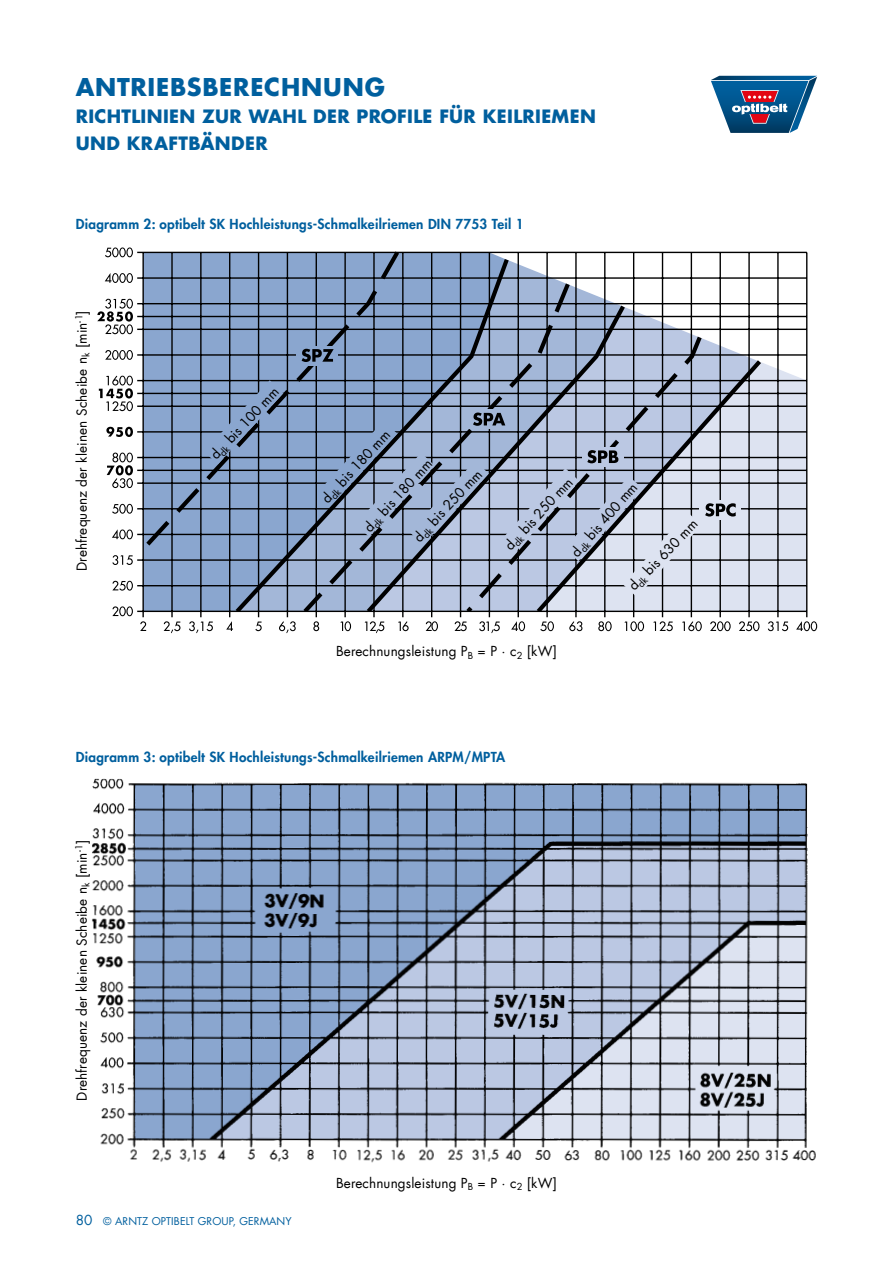
<style>
.page{position:relative;width:893px;height:1263px;background:#fff}
.page>*{position:absolute;margin:0;border:0;box-sizing:border-box;transform-origin:0 0}
.t1{font:700 24px "Futura Com";letter-spacing:.035em;color:#005f9e}
.t2{font:700 18px/27px "Futura Com";letter-spacing:.02em;color:#005f9e}
.t3{font:13.5px "Futura Com";letter-spacing:.01em;color:#000}
.t4{font:800 13.5px "Futura Com";letter-spacing:.02em;color:#005f9e}
.t5{font:10.5px "Futura Com";letter-spacing:.01em;color:#005f9e}
.s1{font-size:13.5px}
</style>
<div class="page">
<svg style="left:711px;top:76px;width:106px;height:57px"></svg>
<img style="left:92px;top:779px;width:724px;height:384px">
<svg style="left:765px;top:364px;width:41px;height:247px;background:#dbe0ee"></svg>
<svg style="left:629px;top:306px;width:130px;height:48px"></svg>
<svg style="left:512px;top:260px;width:97px;height:41px"></svg>
<svg style="left:144px;top:253px;width:363px;height:358px;background:#87a2ca"></svg>
<svg style="left:705px;top:356px;width:60px;height:257px;background:#cdd4e4"></svg>
<svg style="left:629px;top:332px;width:76px;height:285px;background:#b8c2d8"></svg>
<svg style="left:573px;top:301px;width:56px;height:316px;background:#acb8d0"></svg>
<svg style="left:512px;top:279px;width:61px;height:338px;background:#9daec9"></svg>
<svg style="left:535px;top:612px;width:9px;height:3px"></svg>
<svg style="left:231px;top:254px;width:281px;height:363px;background:#91a6c6"></svg>
<svg style="left:235px;top:612px;width:8px;height:3px"></svg>
<hr style="left:137px;top:252px;width:670px;height:1px;background:#000">
<hr style="left:137px;top:277px;width:670px;height:2px;background:#000">
<hr style="left:137px;top:303px;width:670px;height:1px;background:#000">
<hr style="left:137px;top:316px;width:670px;height:1px;background:#000">
<hr style="left:137px;top:329px;width:670px;height:1px;background:#000">
<hr style="left:137px;top:354px;width:670px;height:2px;background:#000">
<hr style="left:137px;top:380px;width:670px;height:1px;background:#000">
<hr style="left:137px;top:393px;width:670px;height:1px;background:#000">
<hr style="left:137px;top:405px;width:670px;height:2px;background:#000">
<hr style="left:137px;top:431px;width:670px;height:2px;background:#000">
<hr style="left:137px;top:457px;width:670px;height:1px;background:#000">
<hr style="left:137px;top:470px;width:670px;height:1px;background:#000">
<hr style="left:137px;top:482px;width:670px;height:2px;background:#000">
<hr style="left:137px;top:508px;width:670px;height:1px;background:#000">
<hr style="left:137px;top:534px;width:670px;height:1px;background:#000">
<hr style="left:137px;top:559px;width:670px;height:2px;background:#000">
<hr style="left:137px;top:585px;width:670px;height:1px;background:#000">
<hr style="left:137px;top:611px;width:670px;height:1px;background:#000">
<hr style="left:806px;top:252px;width:1px;height:365px;background:#000">
<hr style="left:777px;top:252px;width:2px;height:365px;background:#000">
<hr style="left:748px;top:252px;width:2px;height:365px;background:#000">
<hr style="left:719px;top:252px;width:2px;height:365px;background:#000">
<hr style="left:691px;top:252px;width:1px;height:365px;background:#000">
<hr style="left:662px;top:252px;width:1px;height:365px;background:#000">
<hr style="left:633px;top:252px;width:1px;height:365px;background:#000">
<hr style="left:604px;top:252px;width:1px;height:365px;background:#000">
<hr style="left:575px;top:252px;width:2px;height:365px;background:#000">
<hr style="left:546px;top:252px;width:2px;height:365px;background:#000">
<hr style="left:518px;top:252px;width:1px;height:365px;background:#000">
<hr style="left:489px;top:252px;width:1px;height:365px;background:#000">
<hr style="left:460px;top:252px;width:1px;height:365px;background:#000">
<hr style="left:431px;top:252px;width:1px;height:365px;background:#000">
<hr style="left:402px;top:252px;width:2px;height:365px;background:#000">
<hr style="left:373px;top:252px;width:2px;height:365px;background:#000">
<hr style="left:344px;top:252px;width:2px;height:365px;background:#000">
<hr style="left:316px;top:252px;width:1px;height:365px;background:#000">
<hr style="left:287px;top:252px;width:1px;height:365px;background:#000">
<hr style="left:258px;top:252px;width:1px;height:365px;background:#000">
<hr style="left:229px;top:252px;width:1px;height:365px;background:#000">
<hr style="left:200px;top:252px;width:2px;height:365px;background:#000">
<hr style="left:171px;top:252px;width:2px;height:365px;background:#000">
<hr style="left:142px;top:252px;width:2px;height:365px;background:#000">
<svg style="left:112px;top:606px;width:21px;height:10px"></svg>
<svg style="left:112px;top:581px;width:21px;height:10px"></svg>
<svg style="left:112px;top:555px;width:21px;height:10px"></svg>
<svg style="left:112px;top:529px;width:21px;height:10px"></svg>
<svg style="left:112px;top:504px;width:21px;height:10px"></svg>
<svg style="left:107px;top:453px;width:26px;height:35px"></svg>
<svg style="left:106px;top:427px;width:27px;height:10px"></svg>
<svg style="left:99px;top:376px;width:34px;height:35px"></svg>
<svg style="left:105px;top:350px;width:28px;height:10px"></svg>
<svg style="left:97px;top:299px;width:36px;height:35px"></svg>
<svg style="left:105px;top:273px;width:28px;height:10px"></svg>
<svg style="left:105px;top:247px;width:28px;height:10px"></svg>
<svg style="left:140px;top:621px;width:6px;height:10px"></svg>
<svg style="left:164px;top:621px;width:16px;height:12px"></svg>
<svg style="left:189px;top:621px;width:24px;height:12px"></svg>
<svg style="left:226px;top:621px;width:7px;height:10px"></svg>
<svg style="left:255px;top:621px;width:7px;height:10px"></svg>
<svg style="left:279px;top:621px;width:17px;height:12px"></svg>
<svg style="left:313px;top:621px;width:6px;height:10px"></svg>
<svg style="left:340px;top:621px;width:11px;height:10px"></svg>
<svg style="left:365px;top:621px;width:19px;height:12px"></svg>
<svg style="left:398px;top:621px;width:11px;height:10px"></svg>
<svg style="left:426px;top:621px;width:12px;height:10px"></svg>
<svg style="left:454px;top:621px;width:13px;height:10px"></svg>
<svg style="left:479px;top:621px;width:21px;height:12px"></svg>
<svg style="left:511px;top:621px;width:14px;height:10px"></svg>
<svg style="left:540px;top:621px;width:14px;height:10px"></svg>
<svg style="left:569px;top:621px;width:13px;height:10px"></svg>
<svg style="left:598px;top:621px;width:14px;height:10px"></svg>
<svg style="left:624px;top:621px;width:20px;height:10px"></svg>
<svg style="left:653px;top:621px;width:20px;height:10px"></svg>
<svg style="left:682px;top:621px;width:20px;height:10px"></svg>
<svg style="left:710px;top:621px;width:21px;height:10px"></svg>
<svg style="left:739px;top:621px;width:20px;height:10px"></svg>
<svg style="left:768px;top:621px;width:20px;height:10px"></svg>
<svg style="left:796px;top:621px;width:21px;height:10px"></svg>
<svg style="left:137px;top:251px;width:266px;height:304px;background:#7a92b4"></svg>
<div style="left:297px;top:346px;width:41px;height:20px;background:#8aa6cf"></div>
<div style="left:468px;top:409px;width:41px;height:20px;background:#a3b7d8"></div>
<div style="left:700px;top:500px;width:41px;height:20px;background:#dde3f1"></div>
<svg style="left:302px;top:349px;width:32px;height:13px"></svg>
<svg style="left:318px;top:412px;width:418px;height:185px;background:#98a4ba"></svg>
<svg style="left:204px;top:380px;width:79px;height:84px;background:#7992b6"></svg>
<h1 class="t1" style="left:76px;top:68px;width:311px">ANTRIEBSBERECHNUNG</h1>
<h2 class="t2" style="left:76px;top:102px;width:522px">RICHTLINIEN ZUR WAHL DER PROFILE FÜR KEILRIEMEN<br>UND KRAFTBÄNDER</h2>
<p class="t4" style="left:76px;top:214px;width:449px">Diagramm 2: optibelt SK Hochleistungs-Schmalkeilriemen DIN 7753 Teil 1</p>
<p class="t3" style="left:73px;top:571px;width:262px;rotate:-90deg">Drehfrequenz der kleinen Scheibe n<sub>k</sub> [min<sup>-1</sup>]</p>
<p class="t3" style="left:206px;top:451px;width:94px;rotate:-47deg">d<sub>dk</sub> bis 100 mm</p>
<p class="t3" style="left:318px;top:494px;width:94px;rotate:-47deg">d<sub>dk</sub> bis 180 mm</p>
<p class="t3" style="left:360px;top:523px;width:94px;rotate:-47deg">d<sub>dk</sub> bis 180 mm</p>
<p class="t3" style="left:410px;top:533px;width:94px;rotate:-47deg">d<sub>dk</sub> bis 250 mm</p>
<p class="t3" style="left:500px;top:541px;width:94px;rotate:-47deg">d<sub>dk</sub> bis 250 mm</p>
<p class="t3" style="left:567px;top:548px;width:94px;rotate:-49deg">d<sub>dk</sub> bis 400 mm</p>
<p class="t3" style="left:624px;top:581px;width:94px;rotate:-46deg">d<sub>dk</sub> bis 630 mm</p>
<p class="t3" style="left:336px;top:642px;width:222px">Berechnungsleistung P<sub>B</sub> = P · c<sub>2</sub> [kW]</p>
<p class="t4" style="left:76px;top:747px;width:431px">Diagramm 3: optibelt SK Hochleistungs-Schmalkeilriemen ARPM/MPTA</p>
<p class="t3" style="left:73px;top:1101px;width:262px;rotate:-90deg">Drehfrequenz der kleinen Scheibe n<sub>k</sub> [min<sup>-1</sup>]</p>
<p class="t5" style="left:76px;top:1214px;width:145px"><span class="s1">80</span> © Arntz OPTIBELT Group</p>
<p class="t5" style="left:233px;top:1214px;width:60px">, Germany</p>
<p class="t3" style="left:336px;top:1173px;width:222px">Berechnungsleistung P<sub>B</sub> = P · c<sub>2</sub> [kW]</p>
</div>
